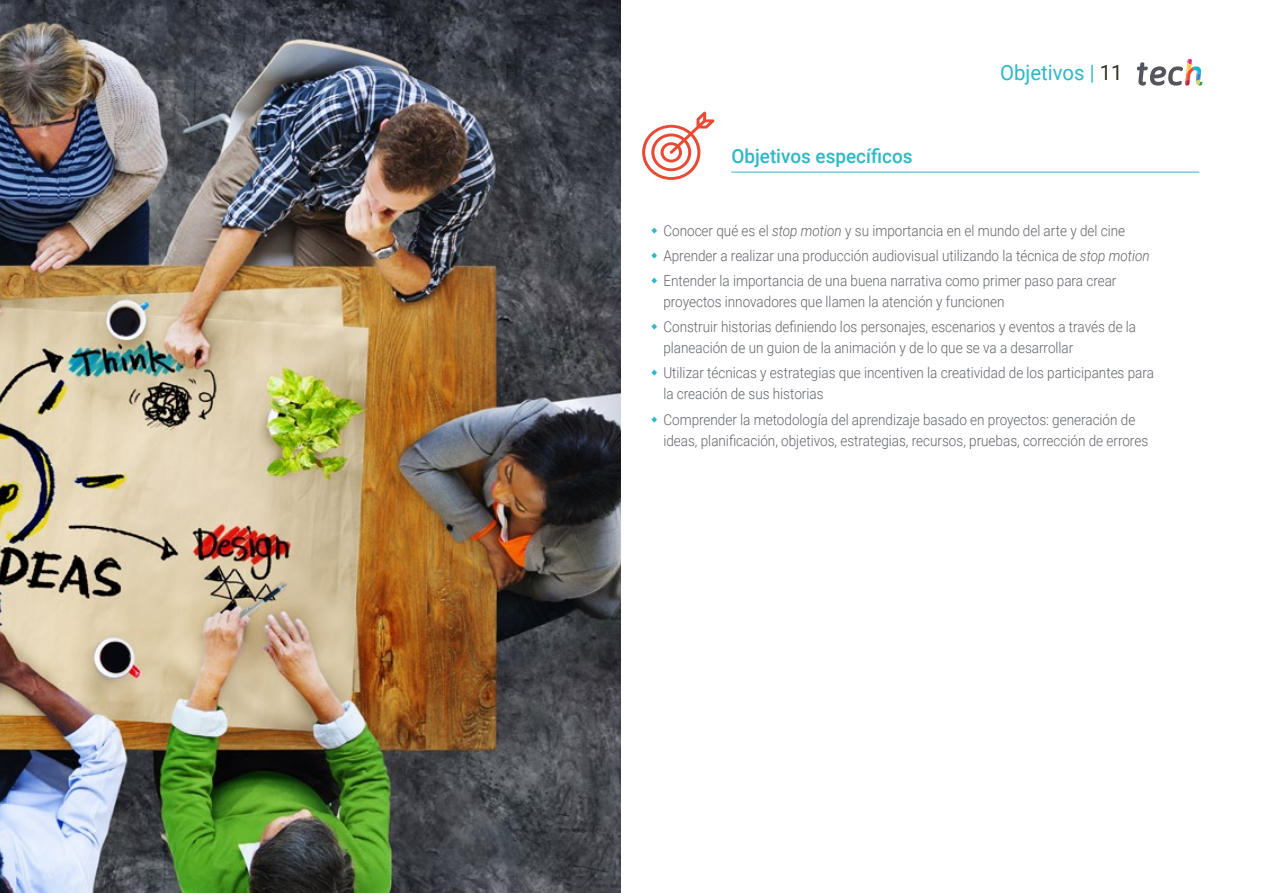
<style>
.page{position:relative;width:1263px;height:893px;background:#fff}
.page>*{position:absolute;margin:0;border:0;box-sizing:border-box;transform-origin:0 0}
.t1{font:21px "Roboto";color:#2db8c5}
.t2{font:500 19.5px "Roboto";color:#2db8c5}
.t3{font:300 15px/25.2px "Roboto";color:#61646a;scale:.9 1}
.s1{color:#312e20}
.s2{font-style:italic}
</style>
<div class="page">
<hr style="left:731px;top:172px;width:468px;height:1px;background:#2db8c5">
<svg style="left:642px;top:112px;width:72px;height:68px"></svg>
<img style="left:0;top:0;width:621px;height:893px">
<svg style="left:1137px;top:59px;width:65px;height:27px"></svg>
<h2 class="t2" style="left:731px;top:143px;width:183px">Objetivos específicos</h2>
<h1 class="t1" style="left:1000px;top:57px;width:124px">Objetivos | <span class="s1">11</span></h1>
<p class="t3" style="left:663px;top:217px;width:542px">Conocer qué es el <span class="s2">stop motion</span> y su importancia en el mundo del arte y del cine<br>Aprender a realizar una producción audiovisual utilizando la técnica de <span class="s2">stop motion<br></span>Entender la importancia de una buena narrativa como primer paso para crear</p>
<p class="t3" style="left:663px;top:288px;width:527px">proyectos innovadores que llamen la atención y funcionen<br>Construir historias definiendo los personajes, escenarios y eventos a través de la</p>
<p class="t3" style="left:663px;top:335px;width:547px">planeación de un guion de la animación y de lo que se va a desarrollar<br>Utilizar técnicas y estrategias que incentiven la creatividad de los participantes para</p>
<p class="t3" style="left:663px;top:381px;width:526px">la creación de sus historias<br>Comprender la metodología del aprendizaje basado en proyectos: generación de</p>
<p class="t3" style="left:663px;top:427px;width:540px">ideas, planificación, objetivos, estrategias, recursos, pruebas, corrección de errores</p>
</div>
